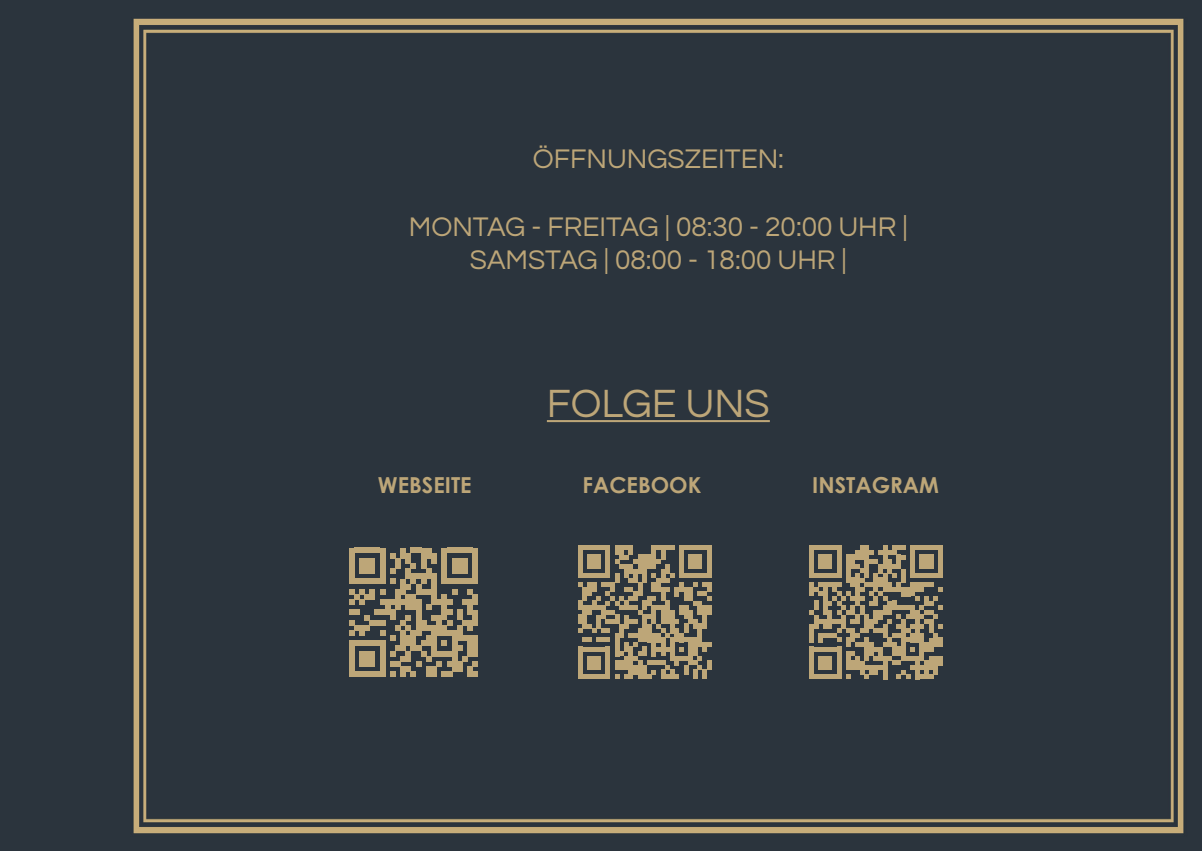
<style>
.page{position:relative;width:1202px;height:851px;background:#fff}
.page>*{position:absolute;margin:0;border:0;box-sizing:border-box;transform-origin:0 0}
.t1{font:41px "Questrial";color:#bda678}
.t2{font:28px "Questrial";color:#bda678}
.t3{font:700 22px "Century Gothic";color:#bda678}
</style>
<div class="page">
<div style="left:0;top:0;width:1202px;height:850px;background:#2b343d"></div>
<img style="left:133px;top:18px;width:1051px;height:816px">
<hr style="left:547px;top:420px;width:223px;height:2px;background:#bda678">
<svg style="left:349px;top:548px;width:129px;height:128px"></svg>
<svg style="left:578px;top:545px;width:133px;height:134px"></svg>
<svg style="left:809px;top:545px;width:134px;height:134px"></svg>
<div style="left:938px;top:637px;width:5px;height:9px;background:#bda678"></div>
<div style="left:938px;top:656px;width:5px;height:9px;background:#bda678"></div>
<p class="t2" style="left:533px;top:145px;width:253px">ÖFFNUNGSZEITEN:</p>
<p class="t2" style="left:409px;top:213px;width:500px">MONTAG - FREITAG | 08:30 - 20:00 UHR |</p>
<p class="t2" style="left:470px;top:246px;width:379px">SAMSTAG | 08:00 - 18:00 UHR |</p>
<p class="t1" style="left:547px;top:383px;width:224px">FOLGE UNS</p>
<p class="t3" style="left:378px;top:468px;width:95px">WEBSEITE</p>
<p class="t3" style="left:583px;top:468px;width:120px">FACEBOOK</p>
<p class="t3" style="left:812px;top:468px;width:128px">INSTAGRAM</p>
</div>
